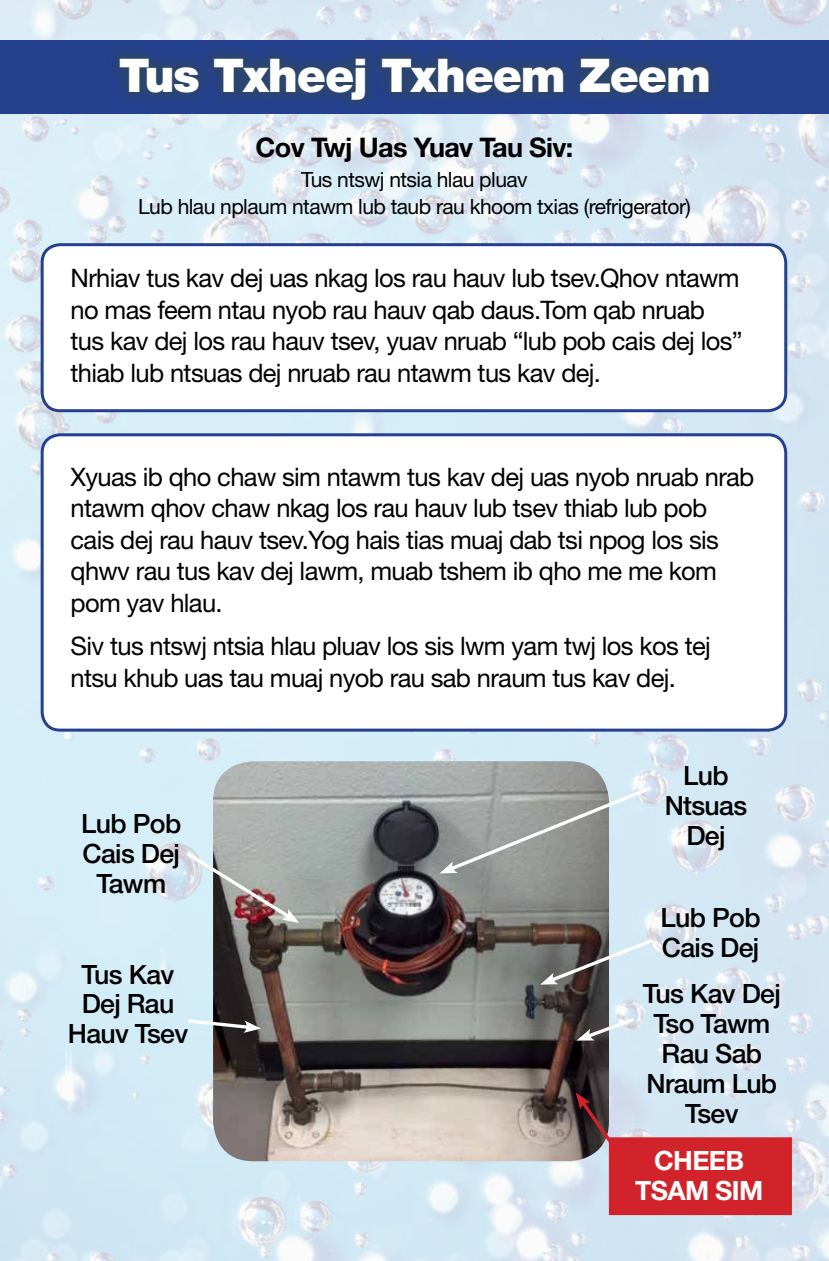
<style>
.page{position:relative;width:829px;height:1261px;background:#fff}
.page>*{position:absolute;margin:0;border:0;box-sizing:border-box;transform-origin:0 0}
.t1{font:900 46.5px "Helvetica Neue";letter-spacing:-.025em;color:#fff}
.t2{font:700 27px "Helvetica Neue LT Std";letter-spacing:-.025em;color:#000}
.t3{font:500 26.55px/30px "Helvetica Neue LT Std";letter-spacing:-.025em;color:#000;text-align:center}
.t4{font:700 26.55px/30px "Helvetica Neue LT Std";letter-spacing:-.025em;color:#fff;text-align:center}
.t5{font:25.5px/31.5px "Helvetica Neue LT Std";letter-spacing:-.025em;color:#000}
.t6{font:21px/27px "Helvetica Neue LT Std";letter-spacing:-.025em;color:#000;text-align:center}
</style>
<div class="page">
<img style="left:0;top:0;width:828px;height:1260px">
<div style="left:0;top:40px;width:828px;height:74px;background:#25408f"></div>
<div style="left:608px;top:1137px;width:183px;height:78px;background:#d2232a;border:3px solid #d2232a"></div>
<img style="left:213px;top:761px;width:396px;height:400px">
<img style="left:183px;top:849px;width:116px;height:74px">
<svg style="left:184px;top:1017px;width:77px;height:15px"></svg>
<svg style="left:439px;top:783px;width:216px;height:90px;background:#a6adad"></svg>
<svg style="left:540px;top:936px;width:116px;height:49px;background:#909497"></svg>
<svg style="left:576px;top:1014px;width:62px;height:27px;background:#989ca1"></svg>
<svg style="left:575px;top:1092px;width:43px;height:59px;background:#674d51"></svg>
<div style="left:103px;top:42px;width:621px;height:73px;background:#2f485e;opacity:.75"></div>
<div style="left:42px;top:245px;width:743px;height:166px;background:#fff;border-radius:18px"></div>
<div style="left:41px;top:243px;width:746px;height:169px;border:3px solid #25408f;border-radius:18px"></div>
<div style="left:42px;top:435px;width:743px;height:295px;background:#fff;border-radius:18px"></div>
<div style="left:41px;top:433px;width:746px;height:298px;border:3px solid #25408f;border-radius:18px"></div>
<h1 class="t1" style="left:119px;top:47px;width:593px">Tus Txheej Txheem Zeem</h1>
<p class="t2" style="left:255px;top:131px;width:319px">Cov Twj Uas Yuav Tau Siv:</p>
<p class="t6" style="left:138px;top:166px;width:554px">Tus ntswj ntsia hlau pluav<br>Lub hlau nplaum ntawm lub taub rau khoom txias (refrigerator)</p>
<p class="t5" style="left:70px;top:262px;width:673px">Nrhiav tus kav dej uas nkag los rau hauv lub tsev.Qhov ntawm no mas feem ntau nyob rau hauv qab daus.Tom qab nruab tus kav dej los rau hauv tsev, yuav nruab “lub pob cais dej los” thiab lub ntsuas dej nruab rau ntawm tus kav dej.</p>
<p class="t5" style="left:70px;top:460px;width:685px">Xyuas ib qho chaw sim ntawm tus kav dej uas nyob nruab nrab ntawm qhov chaw nkag los rau hauv lub tsev thiab lub pob cais dej rau hauv tsev.Yog hais tias muaj dab tsi npog los sis qhwv rau tus kav dej lawm, muab tshem ib qho me me kom pom yav hlau.</p>
<p class="t5" style="left:70px;top:630px;width:641px">Siv tus ntswj ntsia hlau pluav los sis lwm yam twj los kos tej ntsu khub uas tau muaj nyob rau sab nraum tus kav dej.</p>
<p class="t3" style="left:81px;top:808px;width:101px">Lub Pob<br>Cais Dej<br>Tawm</p>
<p class="t3" style="left:68px;top:958px;width:122px">Tus Kav<br>Dej Rau<br>Hauv Tsev</p>
<p class="t3" style="left:664px;top:760px;width:84px">Lub<br>Ntsuas<br>Dej</p>
<p class="t3" style="left:660px;top:902px;width:101px;text-align:left">Lub Pob<br>Cais Dej</p>
<p class="t3" style="left:642px;top:978px;width:139px">Tus Kav Dej<br>Tso Tawm<br>Rau Sab<br>Nraum Lub<br>Tsev</p>
<p class="t4" style="left:635px;top:1145px;width:129px">CHEEB<br>TSAM SIM</p>
</div>
